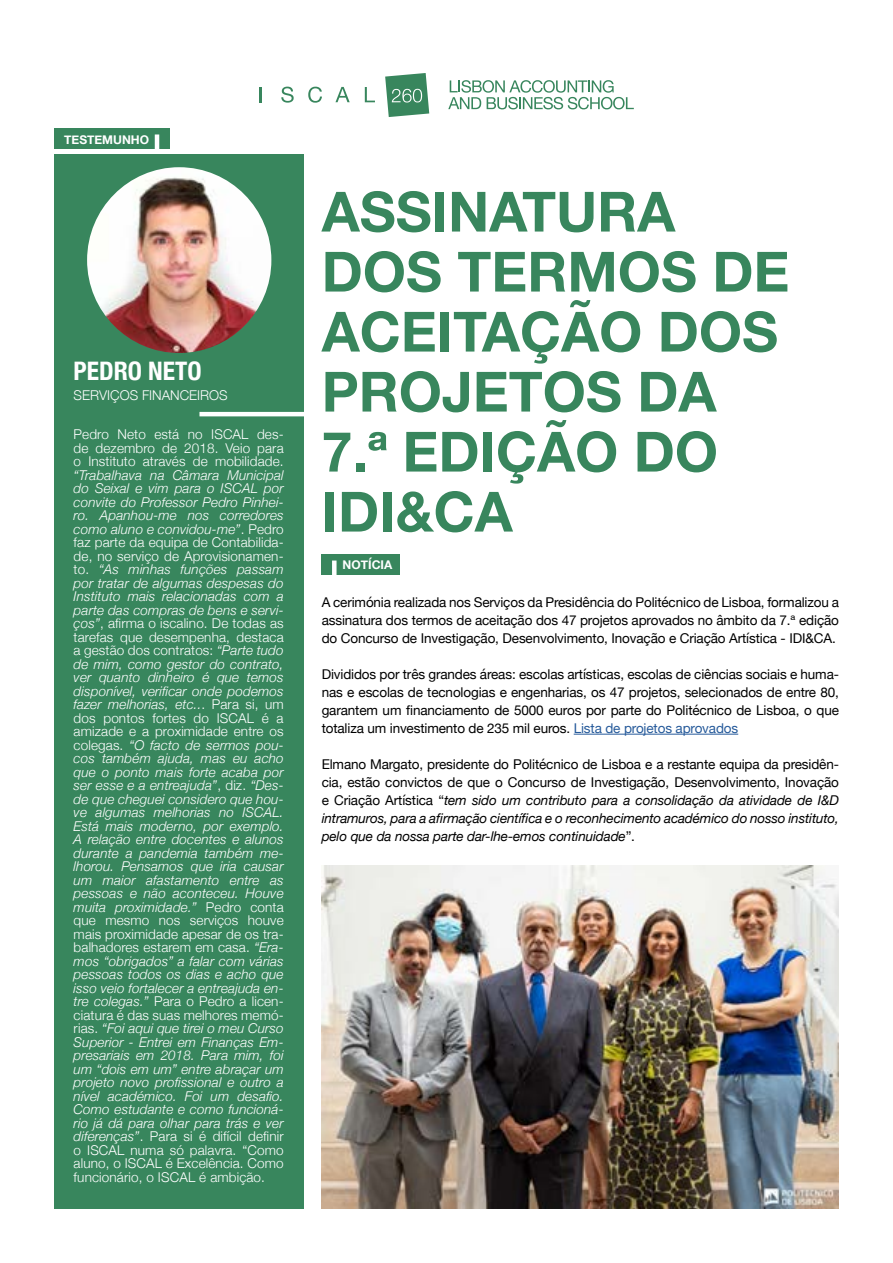
<style>
.page{position:relative;width:893px;height:1263px;background:#fff}
.page>*{position:absolute;margin:0;border:0;box-sizing:border-box;transform-origin:0 0}
.t1{font:700 55.5px/60px "Helvetica Neue";color:#38865d}
.t2{font:700 condensed 25.5px "Helvetica Neue";color:#fff}
.t3{font:italic 300 13.5px/13.5px "Helvetica Neue";letter-spacing:.01em;color:#fff;text-align:justify}
.t4{font:13.5px/18px "Helvetica Neue";letter-spacing:-.01em;color:#000;text-align:justify}
.t5{font:italic 13.5px/18px "Helvetica Neue";letter-spacing:-.01em;color:#000;text-align:justify}
.t6{font:300 13.5px/13.5px "Helvetica Neue";letter-spacing:.01em;color:#fff;text-align:justify}
.t7{font:700 12px "Helvetica Neue";color:#fff}
.s1{font-style:normal}
.s2{color:#275b9b}
</style>
<div class="page">
<svg style="left:448px;top:80px;width:186px;height:29px"></svg>
<svg style="left:259px;top:87px;width:2px;height:15px"></svg>
<svg style="left:281px;top:87px;width:13px;height:16px"></svg>
<svg style="left:308px;top:87px;width:14px;height:16px"></svg>
<svg style="left:365px;top:87px;width:10px;height:15px"></svg>
<svg style="left:335px;top:87px;width:15px;height:15px"></svg>
<svg style="left:385px;top:73px;width:44px;height:44px;background:#619e7e"></svg>
<div style="left:54px;top:128px;width:116px;height:21px;background:#38865d"></div>
<hr style="left:155px;top:134px;width:4px;height:16px;background:#fff">
<div style="left:54px;top:155px;width:250px;height:1054px;background:#38865d"></div>
<img style="left:87px;top:167px;width:184px;height:186px">
<div style="left:322px;top:554px;width:78px;height:21px;background:#38865d"></div>
<div style="left:332px;top:560px;width:5px;height:16px;background:#fff"></div>
<hr style="left:574px;top:734px;width:164px;height:1px;background:#275b9b">
<img style="left:322px;top:865px;width:517px;height:344px">
<hr style="left:199px;top:412px;width:114px;height:4px;background:#fff">
<p class="t7" style="left:64px;top:130px;width:86px">TESTEMUNHO</p>
<h2 class="t2" style="left:74px;top:350px;width:129px">PEDRO NETO</h2>
<p class="t6" style="left:74px;top:387px;width:156px">SERVIÇOS FINANCEIROS</p>
<p class="t6" style="left:74px;top:427px;width:212px">Pedro Neto está no ISCAL des&shy;de dezembro de 2018. Veio para o Instituto através de mobilidade.</p>
<p class="t3" style="left:74px;top:467px;width:212px">“Trabalhava na Câmara Municipal do Seixal e vim para o ISCAL por convite do Professor Pedro Pinhei&shy;ro. Apanhou-me nos corredores como aluno e convidou-me”<span class="s1">. Pedro faz parte da equipa de Contabilida&shy;de, no serviço de Aprovisionamen&shy;to.</span> “As minhas funções passam por tratar de algumas despesas do Instituto mais relacionadas com a parte das compras de bens e servi&shy;ços”<span class="s1">, afirma o iscalino. De todas as tarefas que desempenha, destaca a gestão dos contratos:</span> “Parte tudo de mim, como gestor do contrato, ver quanto dinheiro é que temos disponível, verificar onde podemos fazer melhorias, etc..<span class="s1">. Para si, um dos pontos fortes do ISCAL é a amizade e a proximidade entre os colegas.</span> “O facto de sermos pou&shy;cos também ajuda, mas eu acho que o ponto mais forte acaba por ser esse e a entreajuda”<span class="s1">, diz.</span> “Des&shy;de que cheguei considero que hou&shy;ve algumas melhorias no ISCAL.<br>Está mais moderno, por exemplo.<br>A relação entre docentes e alunos durante a pandemia também me&shy;lhorou. Pensamos que iria causar um maior afastamento entre as pessoas e não aconteceu. Houve muita proximidade.” <span class="s1">Pedro conta que mesmo nos serviços houve mais proximidade apesar de os tra&shy;balhadores estarem em casa.</span> “Era&shy;mos “obrigados” a falar com várias pessoas todos os dias e acho que isso veio fortalecer a entreajuda en&shy;tre colegas.” <span class="s1">Para o Pedro a licen&shy;ciatura é das suas melhores memó&shy;rias.</span> “Foi aqui que tirei o meu Curso Superior - Entrei em Finanças Em&shy;presariais em 2018. Para mim, foi um “dois em um” entre abraçar um projeto novo profissional e outro a nível académico. Foi um desafio.<br>Como estudante e como funcioná&shy;rio já dá para olhar para trás e ver diferenças”<span class="s1">. Para si é difícil definir o ISCAL numa só palavra. “Como aluno, o ISCAL é Excelência. Como funcionário, o ISCAL é ambição.</span></p>
<h1 class="t1" style="left:322px;top:183px;width:469px">ASSINATURA<br>DOS TERMOS DE<br>ACEITAÇÃO DOS<br>PROJETOS DA<br>7.ª EDIÇÃO DO<br>IDI&amp;CA</h1>
<p class="t7" style="left:343px;top:555px;width:51px">NOTÍCIA</p>
<p class="t4" style="left:322px;top:594px;width:519px">A cerimónia realizada nos Serviços da Presidência do Politécnico de Lisboa, formalizou a assinatura dos termos de aceitação dos 47 projetos aprovados no âmbito da 7.ª edição do Concurso de Investigação, Desenvolvimento, Inovação e Criação Artística - IDI&amp;CA.</p>
<p class="t4" style="left:322px;top:666px;width:519px">Divididos por três grandes áreas: escolas artísticas, escolas de ciências sociais e huma&shy;nas e escolas de tecnologias e engenharias, os 47 projetos, selecionados de entre 80, garantem um financiamento de 5000 euros por parte do Politécnico de Lisboa, o que totaliza um investimento de 235 mil euros. <span class="s2">Lista de projetos aprovados</span></p>
<p class="t5" style="left:322px;top:756px;width:519px"><span class="s1">Elmano Margato, presidente do Politécnico de Lisboa e a restante equipa da presidên&shy;cia, estão convictos de que o Concurso de Investigação, Desenvolvimento, Inovação e Criação Artística “</span>tem sido um contributo para a consolidação da atividade de I&amp;D intramuros, para a afirmação científica e o reconhecimento académico do nosso instituto, pelo que da nossa parte dar-lhe-emos continuidade<span class="s1">”.</span></p>
</div>
